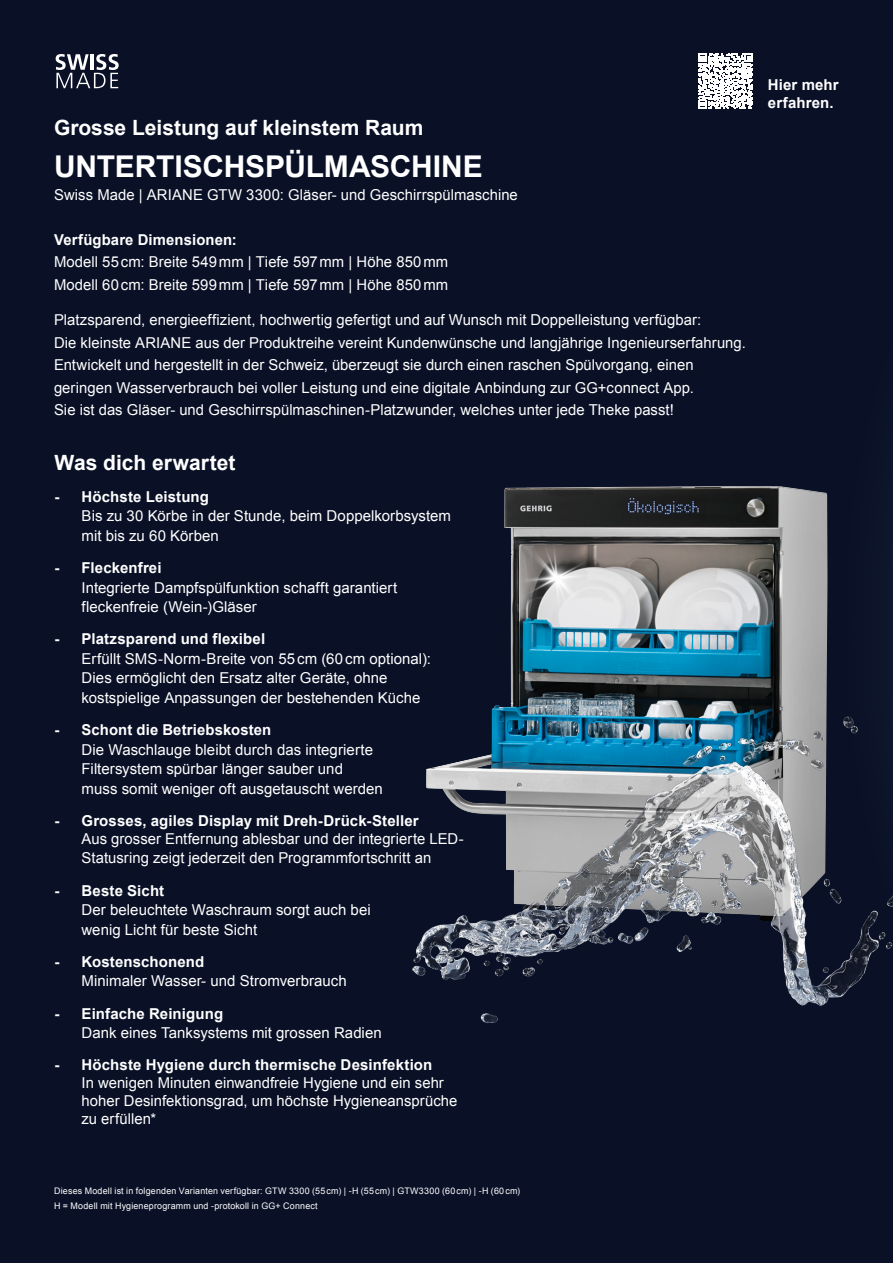
<style>
.page{position:relative;width:893px;height:1263px;background:#0a1127}
.page>*{position:absolute;margin:0;border:0;box-sizing:border-box;transform-origin:0 0}
.t1{font:700 30px "Arial";letter-spacing:-.005em;color:#fff}
.t2{font:700 21px "Arial";color:#fff}
.t3{font:15px/19.5px "Arial";letter-spacing:.005em;color:#fff}
.t4{font:700 15px/18px "Arial";letter-spacing:.01em;color:#fff}
.t5{font:9px "Arial";letter-spacing:.02em;color:#fff}
.s1{font-weight:700}
</style>
<div class="page">
<img style="left:491px;top:486px;width:336px;height:230px">
<svg style="left:56px;top:54px;width:63px;height:34px"></svg>
<svg style="left:698px;top:54px;width:55px;height:54px"></svg>
<img style="left:412px;top:716px;width:481px;height:307px">
<p class="t2" style="left:54px;top:114px;width:371px">Grosse Leistung auf kleinstem Raum</p>
<p class="t1" style="left:54px;top:147px;width:430px">UNTERTISCHSPÜLMASCHINE</p>
<p class="t3" style="left:54px;top:185px;width:465px">Swiss Made | ARIANE GTW 3300: Gläser- und Geschirrspülmaschine</p>
<p class="t4" style="left:54px;top:231px;width:184px">Verfügbare Dimensionen:</p>
<p class="t3" style="left:54px;top:251px;width:396px;line-height:22.5px">Modell 55cm: Breite 549mm | Tiefe 597mm | Höhe 850mm<br>Modell 60cm: Breite 599mm | Tiefe 597mm | Höhe 850mm</p>
<p class="t3" style="left:54px;top:309px;width:693px;line-height:22.5px">Platzsparend, energieeffizient, hochwertig gefertigt und auf Wunsch mit Doppelleistung verfügbar:<br>Die kleinste ARIANE aus der Produktreihe vereint Kundenwünsche und langjährige Ingenieurserfahrung.<br>Entwickelt und hergestellt in der Schweiz, überzeugt sie durch einen raschen Spülvorgang, einen geringen Wasserverbrauch bei voller Leistung und eine digitale Anbindung zur GG+connect App.<br>Sie ist das Gläser- und Geschirrspülmaschinen-Platzwunder, welches unter jede Theke passt!</p>
<p class="t2" style="left:55px;top:448px;width:182px">Was dich erwartet</p>
<p class="t3" style="left:82px;top:487px;width:371px;text-indent:-27px"><span class="s1">- Höchste Leistung<br></span>Bis zu 30 Körbe in der Stunde, beim Doppelkorbsystem mit bis zu 60 Körben</p>
<p class="t3" style="left:82px;top:558px;width:317px;text-indent:-27px"><span class="s1">- Fleckenfrei<br></span>Integrierte Dampfspülfunktion schafft garantiert fleckenfreie (Wein-)Gläser</p>
<p class="t3" style="left:82px;top:629px;width:351px;text-indent:-27px"><span class="s1">- Platzsparend und flexibel<br></span>Erfüllt SMS-Norm-Breite von 55cm (60cm optional):<br>Dies ermöglicht den Ersatz alter Geräte, ohne kostspielige Anpassungen der bestehenden Küche</p>
<p class="t3" style="left:82px;top:720px;width:303px;text-indent:-27px"><span class="s1">- Schont die Betriebskosten<br></span>Die Waschlauge bleibt durch das integrierte Filtersystem spürbar länger sauber und<br>muss somit weniger oft ausgetauscht werden</p>
<p class="t3" style="left:82px;top:812px;width:384px;line-height:18px;text-indent:-27px"><span class="s1">- Grosses, agiles Display mit Dreh-Drück-Steller<br></span>Aus grosser Entfernung ablesbar und der integrierte LED-</p>
<p class="t3" style="left:82px;top:848px;width:351px">Statusring zeigt jederzeit den Programmfortschritt an</p>
<p class="t3" style="left:82px;top:881px;width:291px;text-indent:-27px"><span class="s1">- Beste Sicht<br></span>Der beleuchtete Waschraum sorgt auch bei wenig Licht für beste Sicht</p>
<p class="t3" style="left:82px;top:952px;width:267px;text-indent:-27px"><span class="s1">- Kostenschonend<br></span>Minimaler Wasser- und Stromverbrauch</p>
<p class="t3" style="left:82px;top:1004px;width:302px;text-indent:-27px"><span class="s1">- Einfache Reinigung<br></span>Dank eines Tanksystems mit grossen Radien</p>
<p class="t3" style="left:82px;top:1056px;width:377px;line-height:18px;text-indent:-27px"><span class="s1">- Höchste Hygiene durch thermische Desinfektion<br></span>In wenigen Minuten einwandfreie Hygiene und ein sehr hoher Desinfektionsgrad, um höchste Hygieneansprüche zu erfüllen*</p>
<p class="t4" style="left:768px;top:76px;width:72px">Hier mehr erfahren.</p>
<p class="t5" style="left:54px;top:1185px;width:468px">Dieses Modell ist in folgenden Varianten verfügbar: GTW 3300 (55cm) | -H (55cm) | GTW3300 (60cm) | -H (60cm)</p>
<p class="t5" style="left:54px;top:1200px;width:265px">H = Modell mit Hygieneprogramm und -protokoll in GG+ Connect</p>
</div>
